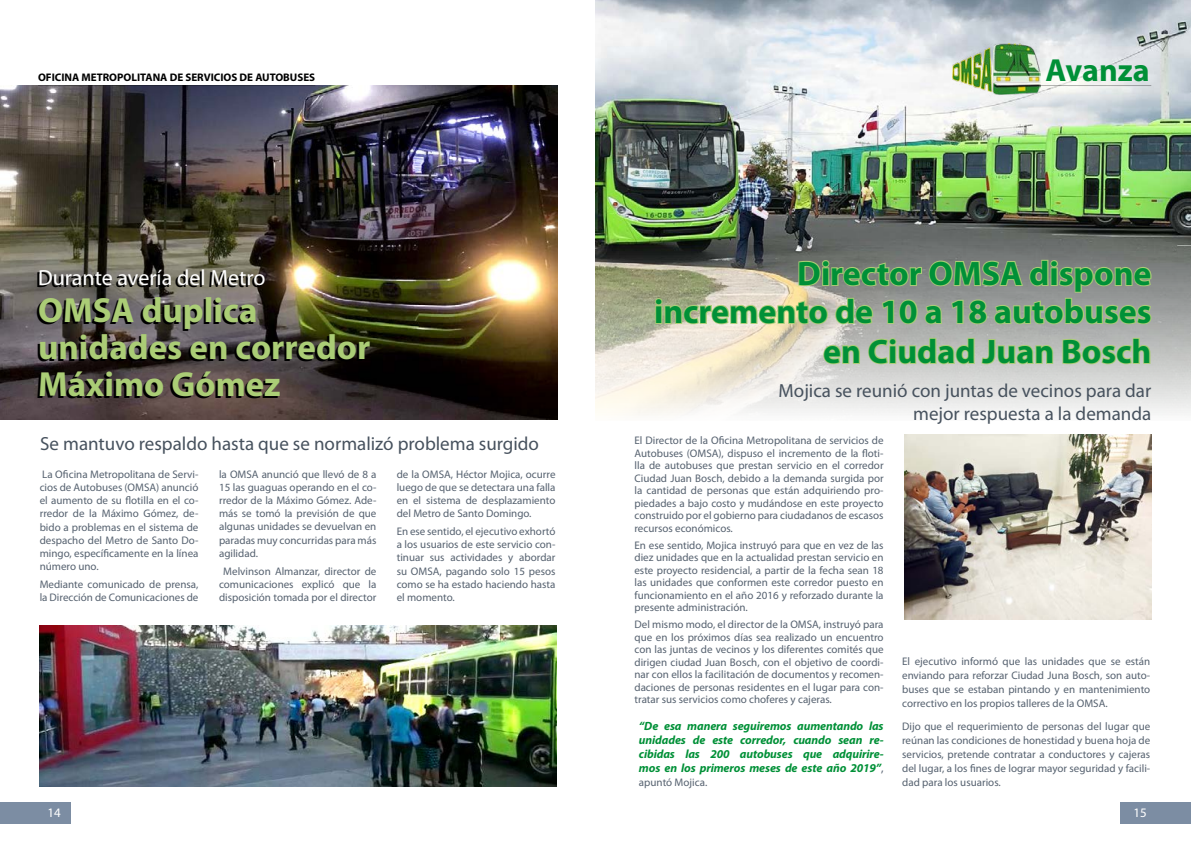
<style>
.page{position:relative;width:1191px;height:842px;background:#fff}
.page>*{position:absolute;margin:0;border:0;box-sizing:border-box;transform-origin:0 0}
.t1{font:700 35px/37px "Myriad Pro";color:#abcd76}
.t2{font:700 34px/39px "Myriad Pro";color:#009037;text-align:right}
.t3{font:700 32px "Myriad Pro";color:#009037}
.t4{font:22px "Myriad Pro";color:#fff}
.t5{font:19px/23px "Myriad Pro";color:#47525e;text-align:right}
.t6{font:13px "Myriad Pro";color:#fff}
.t7{font:italic 700 12px/14px "Myriad Pro";letter-spacing:-.01em;color:#009037;text-align:justify}
.t8{font:11px/13.2px "Myriad Pro";color:#55616f;text-align:justify}
.t9{font:700 11px "Myriad Pro";color:#000}
.s1{font-weight:400;font-style:normal;color:#55616f}
</style>
<div class="page">
<img style="left:595px;top:0;width:596px;height:415px">
<img style="left:40px;top:626px;width:516px;height:160px">
<img style="left:0;top:86px;width:557px;height:333px">
<svg style="left:654px;top:259px;width:498px;height:66px;background:#a0a88d"></svg>
<svg style="left:822px;top:344px;width:39px;height:21px"></svg>
<svg style="left:867px;top:337px;width:187px;height:28px;background:#b7c3a5"></svg>
<svg style="left:1061px;top:337px;width:90px;height:28px;background:#b6c3a3"></svg>
<img style="left:905px;top:434px;width:246px;height:185px">
<div style="left:1120px;top:802px;width:71px;height:21px;background:#7c8da3"></div>
<hr style="left:1038px;top:85px;width:113px;height:1px;background:#000">
<img style="left:952px;top:44px;width:88px;height:54px">
<hr style="left:38px;top:85px;width:277px;height:1px;background:#000">
<div style="left:0;top:802px;width:71px;height:21px;background:#7c8da3"></div>
<p class="t9" style="left:38px;top:70px;width:279px">OFICINA METROPOLITANA DE SERVICIOS DE AUTOBUSES</p>
<h3 class="t4" style="left:38px;top:264px;width:229px">Durante avería del Metro</h3>
<h1 class="t1" style="left:38px;top:290px;width:334px">OMSA duplica unidades en corredor<br>Máximo Gómez</h1>
<h3 class="t3" style="left:1045px;top:49px;width:106px">Avanza</h3>
<h2 class="t2" style="left:654px;top:253px;width:499px">Director OMSA dispone incremento de 10 a 18 autobuses en Ciudad Juan Bosch</h2>
<h3 class="t5" style="left:778px;top:379px;width:374px">Mojica se reunió con juntas de vecinos para dar mejor respuesta a la demanda</h3>
<h3 class="t5" style="left:40px;top:432px;width:500px">Se mantuvo respaldo hasta que se normalizó problema surgido</h3>
<p class="t8" style="left:634px;top:434px;width:251px;line-height:12.5px">El Director de la Oficina Metropolitana de servicios de Autobuses (OMSA), dispuso el incremento de la floti&shy;lla de autobuses que prestan servicio en el corredor Ciudad Juan Bosch, debido a la demanda surgida por la cantidad de personas que están adquiriendo pro&shy;piedades a bajo costo y mudándose en este proyecto construido por el gobierno para ciudadanos de escasos recursos económicos.</p>
<p class="t8" style="left:634px;top:538px;width:251px;line-height:12.5px">En ese sentido, Mojica instruyó para que en vez de las diez unidades que en la actualidad prestan servicio en este proyecto residencial, a partir de la fecha sean 18 las unidades que conformen este corredor puesto en funcionamiento en el año 2016 y reforzado durante la presente administración.</p>
<p class="t8" style="left:634px;top:618px;width:251px;line-height:12.5px">Del mismo modo, el director de la OMSA, instruyó para que en los próximos días sea realizado un encuentro con las juntas de vecinos y los diferentes comités que dirigen ciudad Juan Bosch, con el objetivo de coordi&shy;nar con ellos la facilitación de documentos y recomen&shy;daciones de personas residentes en el lugar para con&shy;tratar sus servicios como choferes y cajeras.</p>
<p class="t7" style="left:639px;top:718px;width:246px">“De esa manera seguiremos aumentando las unidades de este corredor, cuando sean re&shy;cibidas las 200 autobuses que adquirire&shy;mos en los primeros meses de este año 2019”<span class="s1">,</span></p>
<p class="t8" style="left:639px;top:775px;width:70px">apuntó Mojica.</p>
<p class="t8" style="left:219px;top:467px;width:159px">la OMSA anunció que llevó de 8 a 15 las guaguas operando en el co&shy;rredor de la Máximo Gómez. Ade&shy;más se tomó la previsión de que algunas unidades se devuelvan en paradas muy concurridas para más agilidad.</p>
<p class="t8" style="left:219px;top:564px;width:159px;text-align:center">Melvinson Almanzar, director de comunicaciones explicó que la disposición tomada por el director</p>
<p class="t8" style="left:397px;top:467px;width:160px">de la OMSA, Héctor Mojica, ocurre luego de que se detectara una falla en el sistema de desplazamiento del Metro de Santo Domingo.</p>
<p class="t8" style="left:397px;top:525px;width:160px">En ese sentido, el ejecutivo exhortó a los usuarios de este servicio con&shy;tinuar sus actividades y abordar su OMSA, pagando solo 15 pesos como se ha estado haciendo hasta el momento.</p>
<p class="t8" style="left:40px;top:467px;width:160px">La Oficina Metropolitana de Servi&shy;cios de Autobuses (OMSA) anunció el aumento de su flotilla en el co&shy;rredor de la Máximo Gómez, de&shy;bido a problemas en el sistema de despacho del Metro de Santo Do&shy;mingo, específicamente en la línea número uno.</p>
<p class="t8" style="left:40px;top:578px;width:160px">Mediante comunicado de prensa, la Dirección de Comunicaciones de</p>
<p class="t6" style="left:47px;top:804px;width:15px">14</p>
<p class="t8" style="left:902px;top:654px;width:250px;line-height:14px">El ejecutivo informó que las unidades que se están enviando para reforzar Ciudad Juna Bosch, son auto&shy;buses que se estaban pintando y en mantenimiento correctivo en los propios talleres de la OMSA.</p>
<p class="t8" style="left:902px;top:719px;width:250px;line-height:14px">Dijo que el requerimiento de personas del lugar que reúnan las condiciones de honestidad y buena hoja de servicios, pretende contratar a conductores y cajeras del lugar, a los fines de lograr mayor seguridad y facili&shy;dad para los usuarios.</p>
<p class="t6" style="left:1133px;top:804px;width:15px">15</p>
</div>
